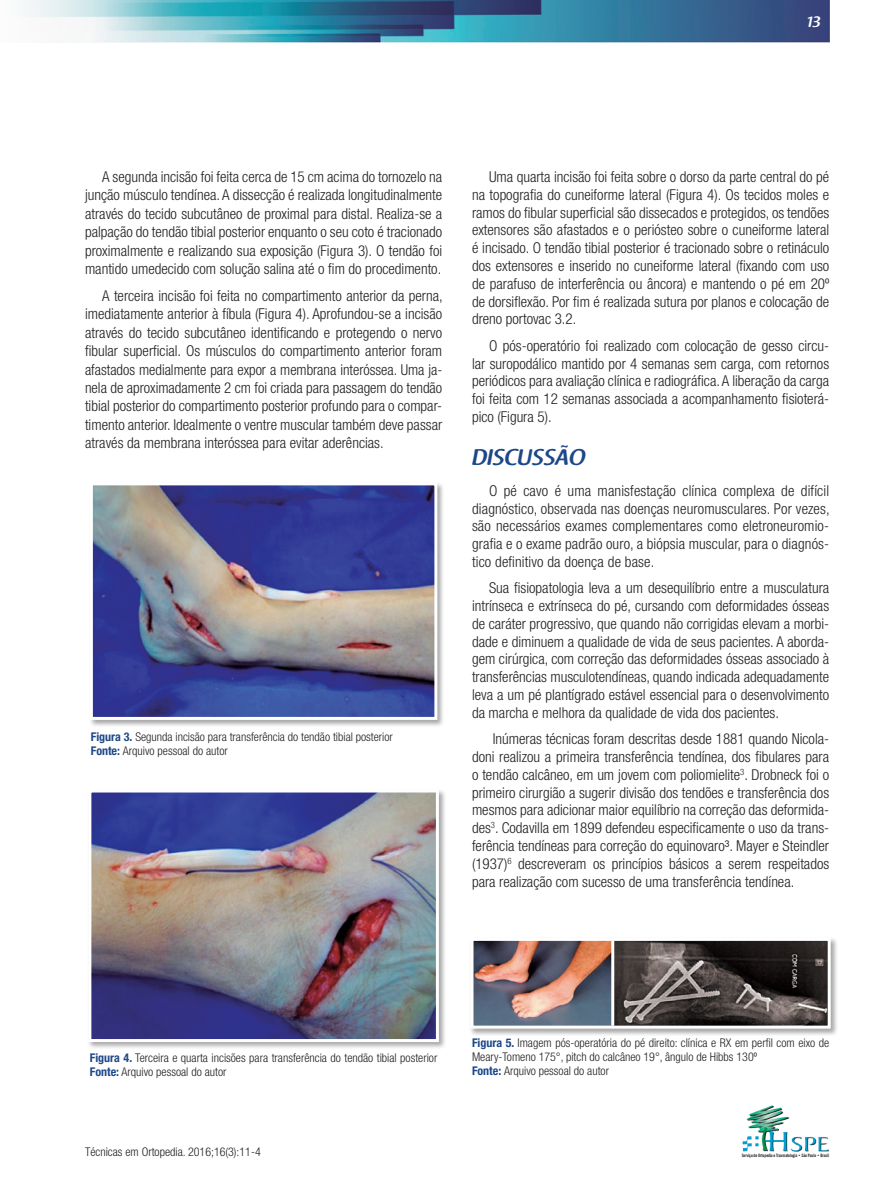
<style>
.page{position:relative;width:893px;height:1191px;background:#fff}
.page>*{position:absolute;margin:0;border:0;box-sizing:border-box;transform-origin:0 0}
.t1{font:600 22.5px "Raspoutine";color:#1c4788}
.t2{font:300 condensed 15px/17.9px "Helvetica Neue";color:#231f20;text-align:justify}
.t3{font:600 15px "Raspoutine";color:#fff}
.t4{font:300 condensed 12px/14px "Helvetica Neue";color:#231f20}
.t5{font:4.5px "News Goth Cn BT Bold";letter-spacing:-.01em;color:#231f20}
.s1{font-weight:700;color:#1c4788}
</style>
<div class="page">
<img style="left:24px;top:0;width:805px;height:43px">
<img style="left:742px;top:1105px;width:87px;height:47px">
<div style="left:89px;top:481px;width:356px;height:246px;background:#231f20;opacity:.4"></div>
<img style="left:94px;top:486px;width:339px;height:230px">
<div style="left:90px;top:482px;width:347px;height:238px;border:3px solid #fff"></div>
<div style="left:87px;top:788px;width:359px;height:261px;background:#231f20;opacity:.4"></div>
<img style="left:92px;top:793px;width:343px;height:245px">
<div style="left:88px;top:789px;width:351px;height:253px;border:3px solid #fff"></div>
<div style="left:469px;top:936px;width:369px;height:100px;background:#231f20;opacity:.4"></div>
<img style="left:474px;top:942px;width:353px;height:82px">
<div style="left:470px;top:938px;width:361px;height:90px;border:3px solid #fff"></div>
<hr style="left:611px;top:940px;width:3px;height:85px;background:#fff">
<p class="t3" style="left:806px;top:14px;width:16px">13</p>
<p class="t2" style="left:85px;top:167px;width:359px;line-height:18.5px;text-indent:17px">A segunda incisão foi feita cerca de 15 cm acima do tornozelo na junção músculo tendínea. A dissecção é realizada longitudinalmente através do tecido subcutâneo de proximal para distal. Realiza-se a palpação do tendão tibial posterior enquanto o seu coto é tracionado proximalmente e realizando sua exposição (Figura 3). O tendão foi mantido umedecido com solução salina até o fim do procedimento.</p>
<p class="t2" style="left:85px;top:286px;width:359px;line-height:18.5px;text-indent:17px">A terceira incisão foi feita no compartimento anterior da perna, imediatamente anterior à fíbula (Figura 4). Aprofundou-se a incisão através do tecido subcutâneo identificando e protegendo o nervo fibular superficial. Os músculos do compartimento anterior foram afastados medialmente para expor a membrana interóssea. Uma ja&shy;nela de aproximadamente 2 cm foi criada para passagem do tendão tibial posterior do compartimento posterior profundo para o compar&shy;timento anterior. Idealmente o ventre muscular também deve passar através da membrana interóssea para evitar aderências.</p>
<p class="t4" style="left:91px;top:729px;width:304px"><span class="s1">Figura 3.</span> Segunda incisão para transferência do tendão tibial posterior<br><span class="s1">Fonte:</span> Arquivo pessoal do autor</p>
<p class="t2" style="left:472px;top:168px;width:359px;text-indent:17px">Uma quarta incisão foi feita sobre o dorso da parte central do pé na topografia do cuneiforme lateral (Figura 4). Os tecidos moles e ramos do fibular superficial são dissecados e protegidos, os tendões extensores são afastados e o periósteo sobre o cuneiforme lateral é incisado. O tendão tibial posterior é tracionado sobre o retináculo dos extensores e inserido no cuneiforme lateral (fixando com uso de parafuso de interferência ou âncora) e mantendo o pé em 20º de dorsiflexão. Por fim é realizada sutura por planos e colocação de dreno portovac 3.2.</p>
<p class="t2" style="left:472px;top:336px;width:359px;text-indent:17px">O pós-operatório foi realizado com colocação de gesso circu&shy;lar suropodálico mantido por 4 semanas sem carga, com retornos periódicos para avaliação clínica e radiográfica. A liberação da carga foi feita com 12 semanas associada a acompanhamento fisioterá&shy;pico (Figura 5).</p>
<h1 class="t1" style="left:472px;top:445px;width:115px">DISCUSSÃO</h1>
<p class="t2" style="left:472px;top:481px;width:359px;text-indent:17px">O pé cavo é uma manisfestação clínica complexa de difícil diagnóstico, observada nas doenças neuromusculares. Por vezes, são necessários exames complementares como eletroneuromio&shy;grafia e o exame padrão ouro, a biópsia muscular, para o diagnós&shy;tico definitivo da doença de base.</p>
<p class="t2" style="left:472px;top:579px;width:359px;text-indent:17px">Sua fisiopatologia leva a um desequilíbrio entre a musculatura intrínseca e extrínseca do pé, cursando com deformidades ósseas de caráter progressivo, que quando não corrigidas elevam a morbi&shy;dade e diminuem a qualidade de vida de seus pacientes. A aborda&shy;gem cirúrgica, com correção das deformidades ósseas associado à transferências musculotendíneas, quando indicada adequadamente leva a um pé plantígrado estável essencial para o desenvolvimento da marcha e melhora da qualidade de vida dos pacientes.</p>
<p class="t2" style="left:472px;top:730px;width:359px;text-indent:21px">Inúmeras técnicas foram descritas desde 1881 quando Nicola&shy;doni realizou a primeira transferência tendínea, dos fibulares para o tendão calcâneo, em um jovem com poliomielite<sup>3</sup>. Drobneck foi o primeiro cirurgião a sugerir divisão dos tendões e transferência dos mesmos para adicionar maior equilíbrio na correção das deformida&shy;des<sup>3</sup>. Codavilla em 1899 defendeu especificamente o uso da trans&shy;ferência tendíneas para correção do equinovaro³. Mayer e Steindler (1937)<sup>6</sup> descreveram os princípios básicos a serem respeitados para realização com sucesso de uma transferência tendínea.</p>
<p class="t4" style="left:90px;top:1050px;width:349px"><span class="s1">Figura 4.</span> Terceira e quarta incisões para transferência do tendão tibial posterior<br><span class="s1">Fonte:</span> Arquivo pessoal do autor</p>
<p class="t4" style="left:472px;top:1036px;width:359px"><span class="s1">Figura 5.</span> Imagem pós-operatória do pé direito: clínica e RX em perfil com eixo de<br>Meary-Tomeno 175°, pitch do calcâneo 19°, ângulo de Hibbs 130º<br><span class="s1">Fonte:</span> Arquivo pessoal do autor</p>
<p class="t4" style="left:85px;top:1145px;width:177px">Técnicas em Ortopedia. 2016;16(3):11-4</p>
<p class="t5" style="left:742px;top:1152px;width:89px">Serviço de Ortopedia e Traumatologia • São Paulo • Brasil</p>
</div>
